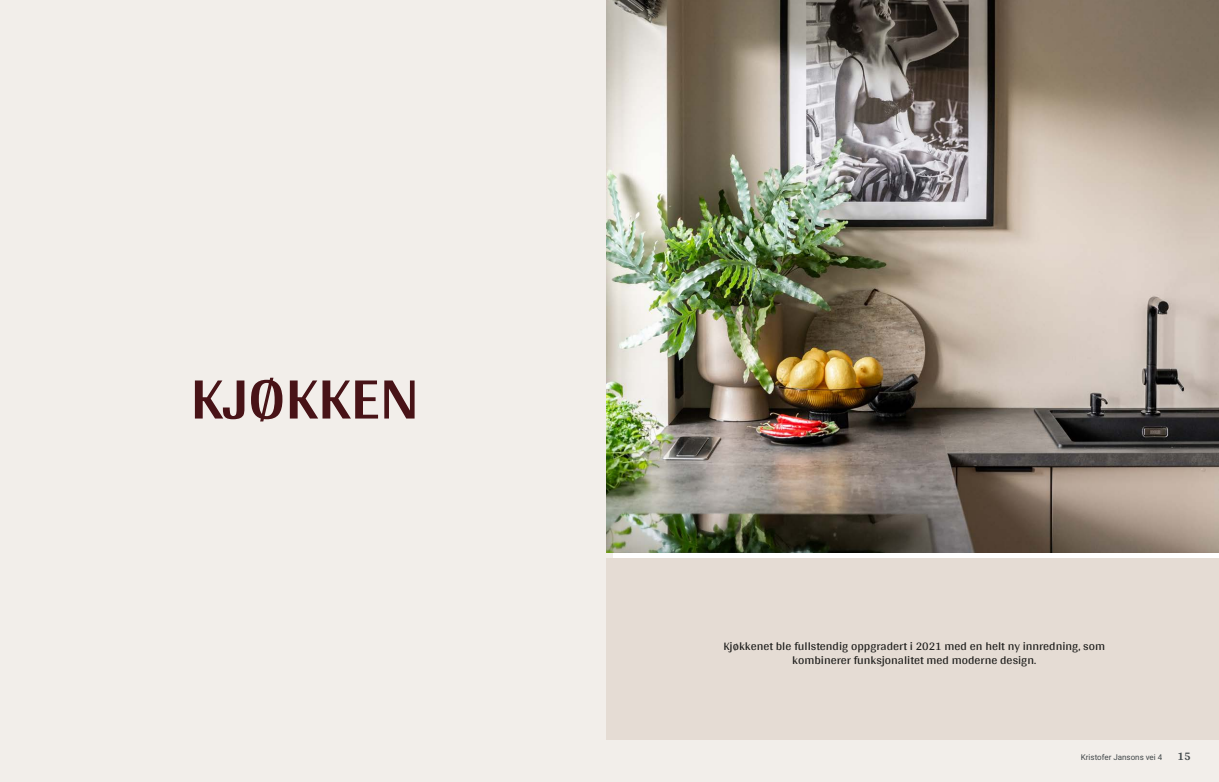
<style>
.page{position:relative;width:1219px;height:782px;background:#fff}
.page>*{position:absolute;margin:0;border:0;box-sizing:border-box;transform-origin:0 0}
.t1{font:700 62px "Arya";color:#481317}
.t2{font:12px/14px "Arya";color:#1d1d1b;text-align:center}
.t3{font:700 12px "Arya";color:#414749}
.t4{font:8px "Roboto Vitec";color:#414749}
</style>
<div class="page">
<div style="left:0;top:0;width:612px;height:781px;background:#f2eeea"></div>
<img style="left:607px;top:0;width:612px;height:552px">
<div style="left:607px;top:739px;width:612px;height:42px;background:#f2eeea"></div>
<div style="left:607px;top:558px;width:612px;height:181px;background:#e5dcd4"></div>
<h1 class="t1" style="left:190px;top:360px;width:231px">KJØKKEN</h1>
<p class="t2" style="left:723px;top:638px;width:383px">Kjøkkenet ble fullstendig oppgradert i 2021 med en helt ny innredning, som kombinerer funksjonalitet med moderne design.</p>
<p class="t4" style="left:1081px;top:751px;width:83px">Kristofer Jansons vei 4</p>
<p class="t3" style="left:1177px;top:749px;width:15px">15</p>
</div>
